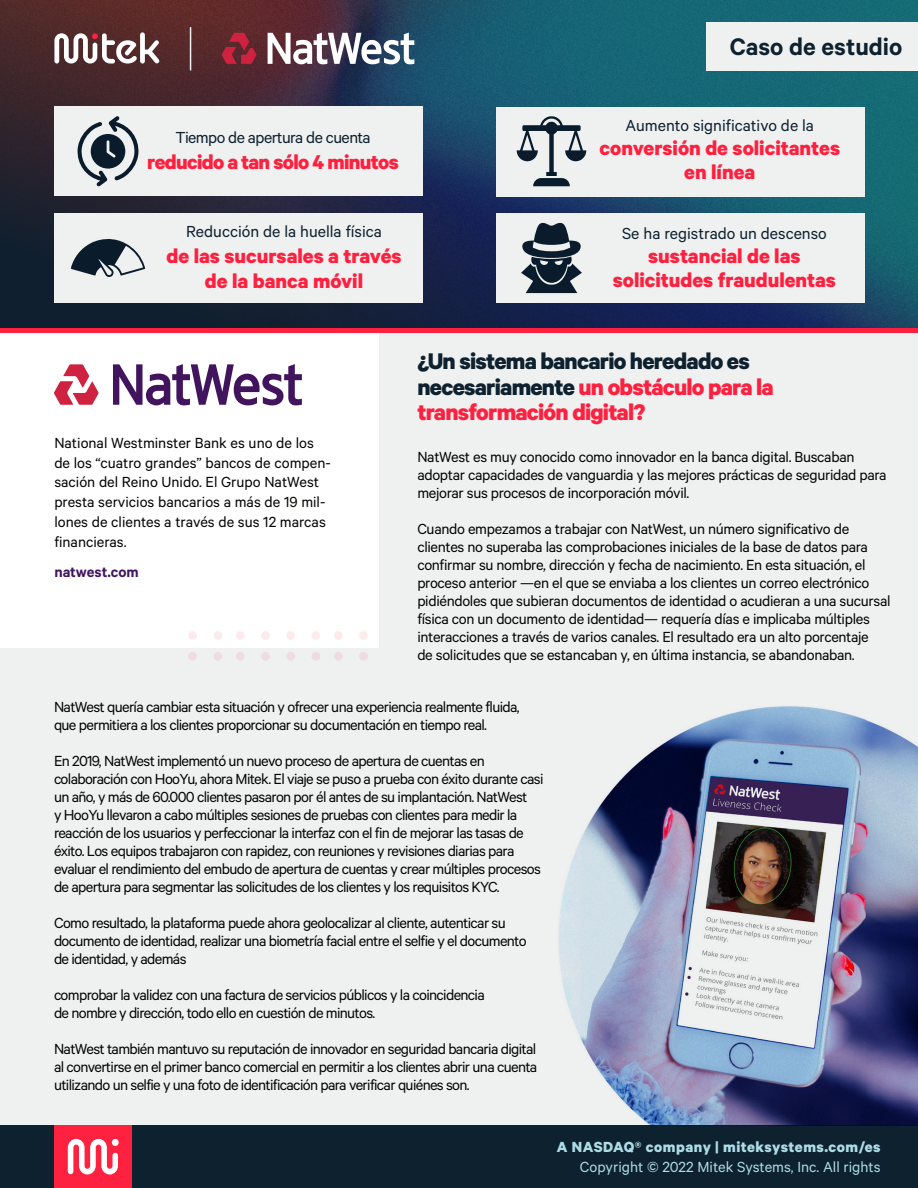
<style>
.page{position:relative;width:918px;height:1188px;background:#fff}
.page>*{position:absolute;margin:0;border:0;box-sizing:border-box;transform-origin:0 0}
.t1{font:600 27px "Calibre";color:#0e212f}
.t2{font:700 25.5px/25.5px "Calibre";letter-spacing:-.03em;color:#0e212f}
.t3{font:700 22.5px/25.5px "Calibre";color:#ff203f;text-align:center}
.t4{font:700 22.5px "Calibre";letter-spacing:-.03em;color:#ff203f}
.t5{font:18px "Calibre";color:#0e212f}
.t6{font:18px "Calibre";letter-spacing:-.03em;color:#0e212f}
.t7{font:16.5px/18px "Calibre";letter-spacing:-.04em;color:#040503}
.t8{font:16.5px/18px "Calibre";letter-spacing:-.02em;color:#040503}
.t9{font:16.5px/19.8px "Calibre";color:#040503}
.t10{font:16.5px "Calibre";color:#addbe8}
.t11{font:700 16.5px "Calibre";letter-spacing:.03em;color:#addbe8}
.t12{font:600 16.5px "Calibre";color:#42145f}
.s1{color:#ff203f}
</style>
<div class="page">
<div style="left:0;top:648px;width:380px;height:477px;background:#eff0f0"></div>
<svg style="left:0;top:0;width:918px;height:329px;background:#253f54"></svg>
<div style="left:380px;top:329px;width:538px;height:796px;background:#eff0f0"></div>
<div style="left:0;top:1125px;width:918px;height:63px;background:#0e212f"></div>
<hr style="left:190px;top:27px;width:1px;height:43px;background:#eff0f0">
<hr style="left:0;top:329px;width:918px;height:4px;background:#ff203f">
<div style="left:54px;top:1125px;width:78px;height:63px;background:#ff2140"></div>
<svg style="left:68px;top:1139px;width:50px;height:35px"></svg>
<svg style="left:268px;top:33px;width:146px;height:31px"></svg>
<svg style="left:222px;top:33px;width:34px;height:31px"></svg>
<div style="left:54px;top:107px;width:369px;height:89px;background:#eff0f0"></div>
<div style="left:496px;top:107px;width:368px;height:90px;background:#eff0f0"></div>
<div style="left:496px;top:213px;width:368px;height:90px;background:#eff0f0"></div>
<div style="left:54px;top:213px;width:369px;height:90px;background:#eff0f0"></div>
<svg style="left:113px;top:364px;width:189px;height:41px"></svg>
<svg style="left:54px;top:364px;width:45px;height:41px"></svg>
<div style="left:359px;top:631px;width:9px;height:9px;background:#fceaec;border-radius:50%"></div>
<div style="left:334px;top:631px;width:9px;height:9px;background:#fceaec;border-radius:50%"></div>
<div style="left:359px;top:652px;width:9px;height:9px;background:#eedcdf;border-radius:50%"></div>
<div style="left:334px;top:652px;width:9px;height:9px;background:#eedcdf;border-radius:50%"></div>
<div style="left:312px;top:631px;width:8px;height:9px;background:#fceaec;border-radius:50%"></div>
<div style="left:286px;top:631px;width:9px;height:9px;background:#fceaec;border-radius:50%"></div>
<div style="left:312px;top:652px;width:8px;height:9px;background:#eedcdf;border-radius:50%"></div>
<div style="left:286px;top:652px;width:9px;height:9px;background:#eedcdf;border-radius:50%"></div>
<div style="left:261px;top:631px;width:9px;height:9px;background:#fceaec;border-radius:50%"></div>
<div style="left:236px;top:631px;width:9px;height:9px;background:#fceaec;border-radius:50%"></div>
<div style="left:261px;top:652px;width:9px;height:9px;background:#eedcdf;border-radius:50%"></div>
<div style="left:236px;top:652px;width:9px;height:9px;background:#eedcdf;border-radius:50%"></div>
<div style="left:213px;top:631px;width:9px;height:9px;background:#fceaec;border-radius:50%"></div>
<div style="left:188px;top:631px;width:9px;height:9px;background:#fceaec;border-radius:50%"></div>
<div style="left:213px;top:652px;width:9px;height:9px;background:#eedcdf;border-radius:50%"></div>
<div style="left:188px;top:652px;width:9px;height:9px;background:#eedcdf;border-radius:50%"></div>
<img style="left:558px;top:706px;width:360px;height:420px">
<svg style="left:77px;top:116px;width:62px;height:70px"></svg>
<svg style="left:517px;top:116px;width:69px;height:70px"></svg>
<svg style="left:71px;top:239px;width:74px;height:38px"></svg>
<svg style="left:521px;top:223px;width:61px;height:70px"></svg>
<svg style="left:54px;top:32px;width:105px;height:32px"></svg>
<div style="left:706px;top:22px;width:212px;height:49px;background:#eff0f0"></div>
<p class="t1" style="left:730px;top:30px;width:174px">Caso de estudio</p>
<p class="t6" style="left:175px;top:127px;width:197px">Tiempo de apertura de cuenta</p>
<p class="t4" style="left:147px;top:148px;width:253px">reducido a tan sólo 4 minutos</p>
<p class="t5" style="left:186px;top:221px;width:197px">Reducción de la huella física</p>
<p class="t3" style="left:167px;top:242px;width:237px">de las sucursales a través de la banca móvil</p>
<p class="t5" style="left:626px;top:115px;width:190px">Aumento significativo de la</p>
<p class="t3" style="left:600px;top:135px;width:242px">conversión de solicitantes</p>
<p class="t3" style="left:684px;top:159px;width:73px">en línea</p>
<p class="t5" style="left:622px;top:223px;width:206px">Se ha registrado un descenso</p>
<p class="t3" style="left:613px;top:244px;width:225px;line-height:24px">sustancial de las solicitudes fraudulentas</p>
<p class="t9" style="left:54px;top:432px;width:278px">National Westminster Bank es uno de los de los “cuatro grandes” bancos de compen&shy;sación del Reino Unido. El Grupo NatWest presta servicios bancarios a más de 19 mil&shy;lones de clientes a través de sus 12 marcas financieras.</p>
<p class="t12" style="left:54px;top:562px;width:86px">natwest.com</p>
<p class="t2" style="left:417px;top:348px;width:358px">¿Un sistema bancario heredado es necesariamente <span class="s1">un obstáculo para la transformación digital?</span></p>
<p class="t8" style="left:417px;top:447px;width:471px">NatWest es muy conocido como innovador en la banca digital. Buscaban adoptar capacidades de vanguardia y las mejores prácticas de seguridad para mejorar sus procesos de incorporación móvil.</p>
<p class="t8" style="left:417px;top:519px;width:475px">Cuando empezamos a trabajar con NatWest, un número significativo de clientes no superaba las comprobaciones iniciales de la base de datos para confirmar su nombre, dirección y fecha de nacimiento. En esta situación, el proceso anterior —en el que se enviaba a los clientes un correo electrónico pidiéndoles que subieran documentos de identidad o acudieran a una sucursal física con un documento de identidad— requería días e implicaba múltiples interacciones a través de varios canales. El resultado era un alto porcentaje</p>
<p class="t8" style="left:417px;top:645px;width:439px">de solicitudes que se estancaban y, en última instancia, se abandonaban.</p>
<p class="t7" style="left:54px;top:697px;width:467px">NatWest quería cambiar esta situación y ofrecer una experiencia realmente fluida,</p>
<p class="t7" style="left:54px;top:715px;width:435px">que permitiera a los clientes proporcionar su documentación en tiempo real.</p>
<p class="t7" style="left:54px;top:751px;width:491px">En 2019, NatWest implementó un nuevo proceso de apertura de cuentas en colaboración con HooYu, ahora Mitek. El viaje se puso a prueba con éxito durante casi un año, y más de 60.000 clientes pasaron por él antes de su implantación. NatWest<br>y HooYu llevaron a cabo múltiples sesiones de pruebas con clientes para medir la reacción de los usuarios y perfeccionar la interfaz con el fin de mejorar las tasas de éxito. Los equipos trabajaron con rapidez, con reuniones y revisiones diarias para evaluar el rendimiento del embudo de apertura de cuentas y crear múltiples procesos de apertura para segmentar las solicitudes de los clientes y los requisitos KYC.</p>
<p class="t7" style="left:54px;top:913px;width:474px">Como resultado, la plataforma puede ahora geolocalizar al cliente, autenticar su documento de identidad, realizar una biometría facial entre el selfie y el documento</p>
<p class="t7" style="left:54px;top:949px;width:134px">de identidad, y además</p>
<p class="t7" style="left:54px;top:985px;width:432px">comprobar la validez con una factura de servicios públicos y la coincidencia</p>
<p class="t7" style="left:54px;top:1003px;width:323px">de nombre y dirección, todo ello en cuestión de minutos.</p>
<p class="t7" style="left:54px;top:1039px;width:485px;text-align:justify">NatWest también mantuvo su reputación de innovador en seguridad bancaria digital al convertirse en el primer banco comercial en permitir a los clientes abrir una cuenta utilizando un selfie y una foto de identificación para verificar quiénes son.</p>
<p class="t11" style="left:557px;top:1137px;width:325px">A NASDAQ® company | miteksystems.com/es</p>
<p class="t10" style="left:580px;top:1157px;width:302px">Copyright © 2022 Mitek Systems, Inc. All rights</p>
</div>
